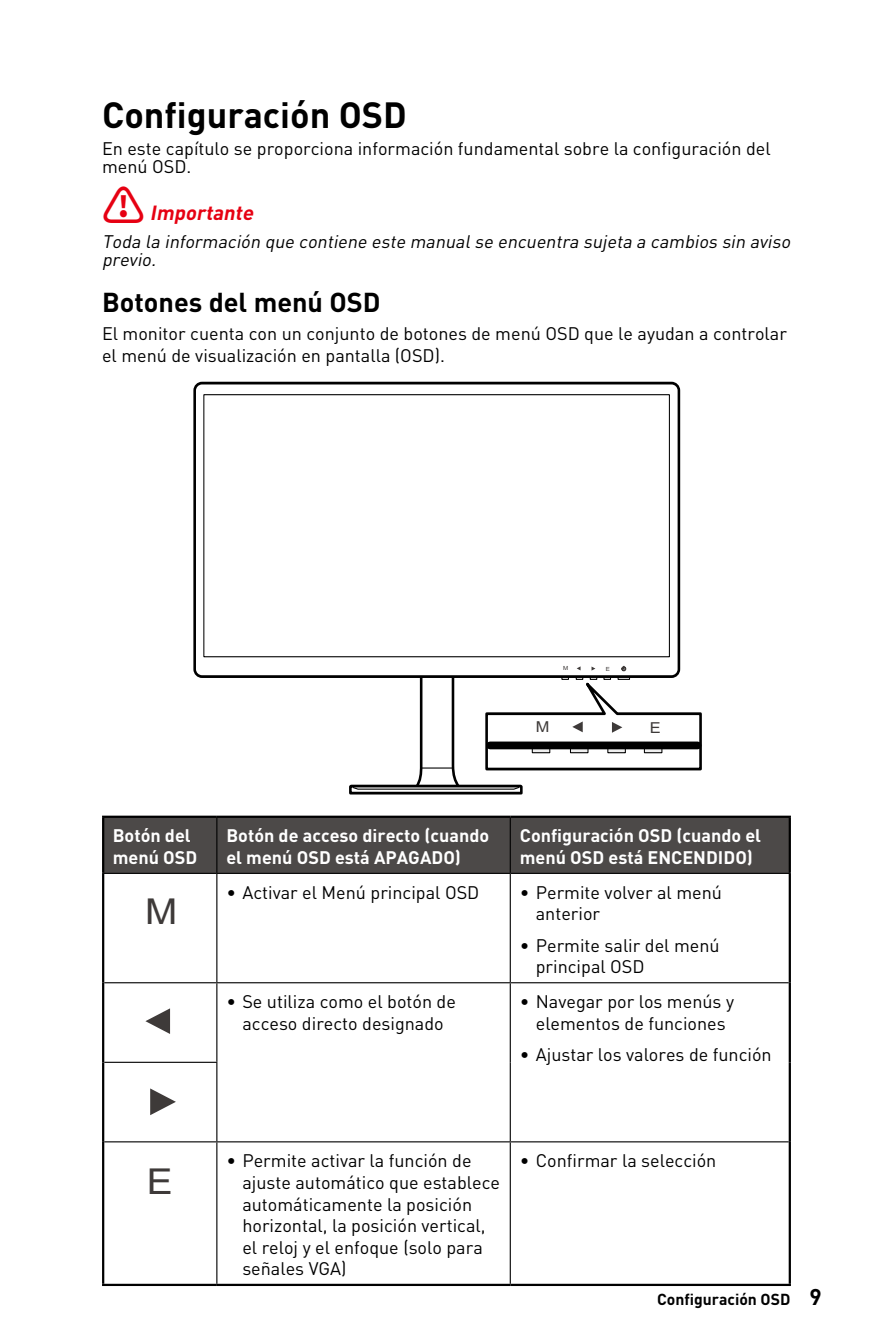
<style>
.page{position:relative;width:893px;height:1340px;background:#fff}
.page>*{position:absolute;margin:0;border:0;box-sizing:border-box;transform-origin:0 0}
.Title_1{font:700 36px "MSI Din Pro Noto CJK";color:#000}
.t1{font:35.77px "Arial";color:#3e3a39;scale:1.09 1}
.Title_2{font:700 27px "MSI Din Pro Noto CJK";color:#000}
.t2{font:italic 700 20.25px "MSI Din Pro Noto CJK";color:#e60012}
.Text{font:18px/21.6px "MSI Din Pro Noto CJK";color:#000}
.Table_Head{font:700 18px/21.6px "MSI Din Pro Noto CJK";color:#fff}
.Text_1{font:18px/18px "MSI Din Pro Noto CJK";color:#000}
.Impotrant_Text{font:italic 18px/18px "MSI Din Pro Noto CJK";color:#000}
.t3{font:700 15.75px "MSI Din Pro Noto CJK";color:#000}
.t4{font:15.08px "Arial";color:#3e3a39;scale:1.09 1}
.t5{font:5.62px "Arial";color:#3e3a39;scale:1.09 1}
.s1{font-style:normal;font-size:42.75px}
.s2{font-weight:700}
.s3{font-size:22.5px}
</style>
<div class="page">
<div style="left:193px;top:382px;width:487px;height:296px;border:3px solid #000;border-radius:7px"></div>
<div style="left:203px;top:394px;width:467px;height:263px;background:#fff;border:1px solid #000"></div>
<svg style="left:348px;top:489px;width:354px;height:306px"></svg>
<div style="left:104px;top:818px;width:685px;height:54px;background:#4c4948"></div>
<hr style="left:216px;top:874px;width:1px;height:108px;background:#000">
<hr style="left:510px;top:874px;width:1px;height:108px;background:#000">
<hr style="left:104px;top:982px;width:113px;height:1px;background:#000">
<hr style="left:217px;top:982px;width:293px;height:1px;background:#000">
<hr style="left:216px;top:983px;width:1px;height:78px;background:#000">
<hr style="left:510px;top:982px;width:279px;height:1px;background:#000">
<hr style="left:510px;top:983px;width:1px;height:79px;background:#000">
<hr style="left:104px;top:1061px;width:113px;height:1px;background:#000">
<hr style="left:216px;top:1062px;width:1px;height:79px;background:#000">
<hr style="left:510px;top:1062px;width:1px;height:79px;background:#000">
<hr style="left:104px;top:1141px;width:113px;height:1px;background:#000">
<hr style="left:217px;top:1141px;width:293px;height:1px;background:#000">
<hr style="left:216px;top:1142px;width:1px;height:141px;background:#000">
<hr style="left:510px;top:1141px;width:279px;height:1px;background:#000">
<hr style="left:510px;top:1142px;width:1px;height:141px;background:#000">
<hr style="left:216px;top:818px;width:1px;height:54px;background:#000">
<hr style="left:510px;top:818px;width:1px;height:54px;background:#000">
<hr style="left:102px;top:872px;width:115px;height:2px;background:#000">
<hr style="left:217px;top:872px;width:293px;height:2px;background:#000">
<hr style="left:510px;top:872px;width:281px;height:2px;background:#000">
<hr style="left:102px;top:815px;width:115px;height:3px;background:#000">
<hr style="left:102px;top:818px;width:2px;height:54px;background:#000">
<hr style="left:217px;top:815px;width:293px;height:3px;background:#000">
<hr style="left:510px;top:815px;width:281px;height:3px;background:#000">
<hr style="left:789px;top:818px;width:2px;height:54px;background:#000">
<hr style="left:102px;top:874px;width:2px;height:108px;background:#000">
<hr style="left:789px;top:874px;width:2px;height:108px;background:#000">
<hr style="left:102px;top:982px;width:2px;height:80px;background:#000">
<hr style="left:789px;top:982px;width:2px;height:80px;background:#000">
<hr style="left:789px;top:1062px;width:2px;height:79px;background:#000">
<hr style="left:102px;top:1062px;width:2px;height:79px;background:#000">
<hr style="left:102px;top:1141px;width:2px;height:142px;background:#000">
<hr style="left:789px;top:1141px;width:2px;height:142px;background:#000">
<hr style="left:102px;top:1283px;width:115px;height:2px;background:#000">
<hr style="left:217px;top:1283px;width:293px;height:2px;background:#000">
<hr style="left:510px;top:1283px;width:281px;height:2px;background:#000">
<svg style="left:145px;top:1008px;width:25px;height:26px"></svg>
<svg style="left:150px;top:1088px;width:26px;height:27px"></svg>
<p class="Title_1" style="left:102px;top:94px;width:306px">Configuración OSD</p>
<p class="Text_1" style="left:102px;top:140px;width:670px">En este capítulo se proporciona información fundamental sobre la configuración del menú OSD.</p>
<p class="t2" style="left:102px;top:201px;width:163px"><span class="s1">⚠</span> Importante</p>
<p class="Impotrant_Text" style="left:102px;top:232px;width:699px">Todalainformaciónquecontieneestemanualseencuentrasujetaacambiossinaviso previo.</p>
<p class="Title_2" style="left:102px;top:287px;width:280px">Botones del menú OSD</p>
<p class="Text" style="left:102px;top:323px;width:686px">El monitor cuenta con un conjunto de botones de menú OSD que le ayudan a controlar el menú de visualización en pantalla (OSD).</p>
<p class="t5" style="left:563px;top:665px;width:6px">M</p>
<p class="t5" style="left:606px;top:665px;width:5px">E</p>
<p class="t4" style="left:536px;top:718px;width:14px">M</p>
<p class="t4" style="left:650px;top:718px;width:12px">E</p>
<p class="Table_Head" style="left:113px;top:825px;width:86px">Botón del menú OSD</p>
<p class="Table_Head" style="left:226px;top:825px;width:264px">Botón de acceso directo (cuando el menú OSD está APAGADO)</p>
<p class="Table_Head" style="left:520px;top:825px;width:243px">Configuración OSD (cuando el menú OSD está ENCENDIDO)</p>
<p class="t1" style="left:145px;top:888px;width:31px">M</p>
<p class="Text" style="left:226px;top:881px;width:254px"><span class="s2">∙</span> Activar el Menú principal OSD</p>
<p class="Text" style="left:536px;top:881px;width:188px;text-indent:-16px"><span class="s2">∙</span> Permite volver al menú anterior</p>
<p class="Text" style="left:536px;top:934px;width:185px;text-indent:-16px"><span class="s2">∙</span> Permite salir del menú principal OSD</p>
<p class="Text" style="left:226px;top:991px;width:231px;text-align:center"><span class="s2">∙</span> Se utiliza como el botón de acceso directo designado</p>
<p class="Text" style="left:520px;top:991px;width:216px;text-align:center"><span class="s2">∙</span> Navegar por los menús y elementos de funciones</p>
<p class="Text" style="left:520px;top:1043px;width:253px"><span class="s2">∙</span> Ajustar los valores de función</p>
<p class="t1" style="left:147px;top:1158px;width:25px">E</p>
<p class="Text" style="left:242px;top:1150px;width:259px;text-indent:-16px"><span class="s2">∙</span> Permite activar la función de ajuste automático que establece automáticamente la posición horizontal, la posición vertical, el reloj y el enfoque (solo para señales VGA)</p>
<p class="Text" style="left:520px;top:1150px;width:198px"><span class="s2">∙</span> Confirmar la selección</p>
<p class="t3" style="left:657px;top:1289px;width:166px">Configuración OSD <span class="s3">9</span></p>
</div>
